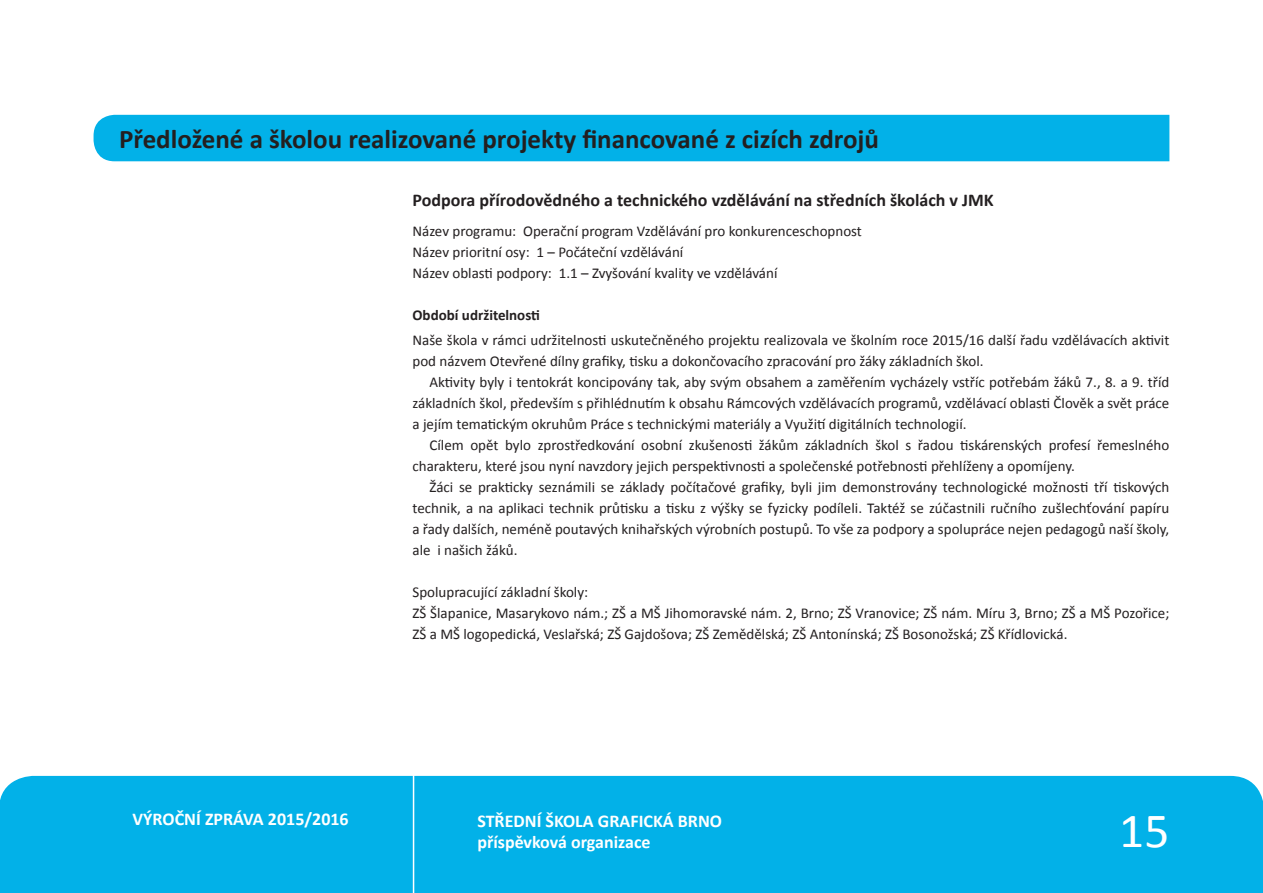
<style>
.page{position:relative;width:1263px;height:893px;background:#fff}
.page>*{position:absolute;margin:0;border:0;box-sizing:border-box;transform-origin:0 0}
.t1{font:49.5px "Calibri";color:#fff}
.nadpis{font:700 27px "Calibri";color:#231f20}
.t2{font:700 18px/21.6px "Calibri";color:#fff}
.t3{font:700 18px "Calibri";color:#231f20}
.zákl__text{font:15px/21px "Calibri";color:#231f20}
.t4{font:700 15px "Calibri";color:#231f20}
</style>
<div class="page">
<div style="left:0;top:776px;width:1263px;height:117px;background:#02b1e8"></div>
<hr style="left:413px;top:773px;width:1px;height:120px;background:#fff">
<div style="left:94px;top:115px;width:1075px;height:46px;background:#02b1e8"></div>
<p class="nadpis" style="left:119px;top:122px;width:761px">Předložené a školou realizované projekty financované z cizích zdrojů</p>
<p class="t3" style="left:412px;top:189px;width:583px">Podpora přírodovědného a technického vzdělávání na středních školách v JMK</p>
<p class="zákl__text" style="left:412px;top:221px;width:451px">Název programu: Operační program Vzdělávání pro konkurenceschopnost</p>
<p class="zákl__text" style="left:412px;top:242px;width:272px">Název prioritní osy: 1 – Počáteční vzdělávání</p>
<p class="zákl__text" style="left:412px;top:263px;width:366px">Název oblasti podpory: 1.1 – Zvyšování kvality ve vzdělávání</p>
<p class="t4" style="left:412px;top:305px;width:129px">Období udržitelnosti</p>
<p class="zákl__text" style="left:412px;top:330px;width:758px">Naše škola v rámci udržitelnosti uskutečněného projektu realizovala ve školním roce 2015/16 další řadu vzdělávacích aktivit pod názvem Otevřené dílny grafiky, tisku a dokončovacího zpracování pro žáky základních škol.</p>
<p class="zákl__text" style="left:412px;top:372px;width:758px;text-align:justify;text-indent:17px">Aktivity byly i tentokrát koncipovány tak, aby svým obsahem a zaměřením vycházely vstříc potřebám žáků 7., 8. a 9. tříd základních škol, především s přihlédnutím k obsahu Rámcových vzdělávacích programů, vzdělávací oblasti Člověk a svět práce a jejím tematickým okruhům Práce s technickými materiály a Využití digitálních technologií.</p>
<p class="zákl__text" style="left:412px;top:435px;width:758px;text-indent:17px">Cílem opět bylo zprostředkování osobní zkušenosti žákům základních škol s řadou tiskárenských profesí řemeslného charakteru, které jsou nyní navzdory jejich perspektivnosti a společenské potřebnosti přehlíženy a opomíjeny.</p>
<p class="zákl__text" style="left:412px;top:477px;width:758px;text-align:justify;text-indent:17px">Žáci se prakticky seznámili se základy počítačové grafiky, byli jim demonstrovány technologické možnosti tří tiskových technik, a na aplikaci technik průtisku a tisku z výšky se fyzicky podíleli. Taktéž se zúčastnili ručního zušlechťování papíru a řady dalších, neméně poutavých knihařských výrobních postupů. To vše za podpory a spolupráce nejen pedagogů naší školy, ale i našich žáků.</p>
<p class="zákl__text" style="left:412px;top:582px;width:177px">Spolupracující základní školy:</p>
<p class="zákl__text" style="left:412px;top:603px;width:758px">ZŠ Šlapanice, Masarykovo nám.; ZŠ a MŠ Jihomoravské nám. 2, Brno; ZŠ Vranovice; ZŠ nám. Míru 3, Brno; ZŠ a MŠ Pozořice;<br>ZŠ a MŠ logopedická, Veslařská; ZŠ Gajdošova; ZŠ Zemědělská; ZŠ Antonínská; ZŠ Bosonožská; ZŠ Křídlovická.</p>
<p class="t2" style="left:133px;top:808px;width:218px">VÝROČNÍ ZPRÁVA 2015/2016</p>
<h1 class="t1" style="left:1119px;top:799px;width:52px">15</h1>
<p class="t2" style="left:477px;top:810px;width:246px">STŘEDNÍ ŠKOLA GRAFICKÁ BRNO příspěvková organizace</p>
</div>
